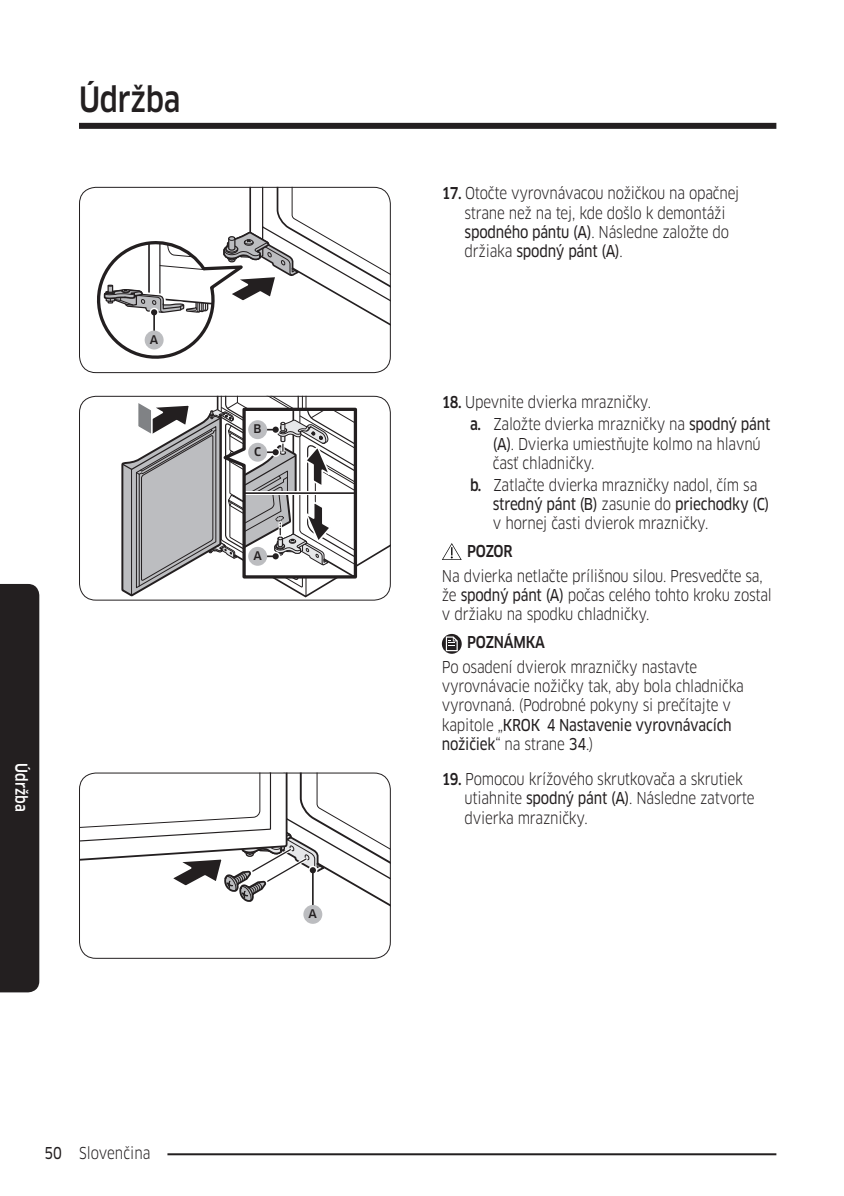
<style>
.page{position:relative;width:844px;height:1196px;background:#fff}
.page>*{position:absolute;margin:0;border:0;box-sizing:border-box;transform-origin:0 0}
.t1{font:500 34px "Samsung Clan Pro";letter-spacing:-.01em;color:#231f20;scale:.85 1}
.t2{font:16px/19.2px "Samsung Clan Pro";letter-spacing:-.015em;color:#231f20;scale:.85 1}
.DL_DT_Icon{font:500 16px "Samsung Clan Pro";letter-spacing:-.015em;color:#231f20;scale:.85 1}
.Sidebar{font:500 16px "Samsung Clan Pro";color:#fff;scale:.85 1}
.image{font:500 11.6px "Samsung Clan Pro";color:#231f20}
.s1{font-family:"Samsung Clan Pro News"}
.s2{font-weight:500}
</style>
<div class="page">
<div style="left:79px;top:123px;width:697px;height:6px;background:#231f20"></div>
<hr style="left:79px;top:1153px;width:697px;height:2px;background:#231f20">
<div style="left:62px;top:1141px;width:105px;height:20px;background:#fff"></div>
<div style="left:0;top:584px;width:39px;height:408px;background:#231f20"></div>
<svg style="left:97px;top:187px;width:294px;height:186px"></svg>
<div style="left:145px;top:330px;width:19px;height:19px;background:#bcbdc0;border-radius:50%"></div>
<div style="left:79px;top:187px;width:312px;height:186px;border:1px solid #231f20;border-radius:17px"></div>
<svg style="left:121px;top:396px;width:270px;height:202px"></svg>
<div style="left:248px;top:420px;width:19px;height:19px;background:#bcbdc0;border-radius:50%"></div>
<div style="left:79px;top:396px;width:312px;height:204px;border:1px solid #231f20;border-radius:17px"></div>
<svg style="left:442px;top:543px;width:20px;height:17px"></svg>
<svg style="left:442px;top:634px;width:20px;height:19px"></svg>
<svg style="left:446px;top:636px;width:12px;height:15px"></svg>
<svg style="left:79px;top:773px;width:312px;height:185px"></svg>
<div style="left:303px;top:904px;width:19px;height:19px;background:#bcbdc0;border-radius:50%"></div>
<div style="left:79px;top:772px;width:312px;height:186px;border:1px solid #231f20;border-radius:17px"></div>
<h1 class="t1" style="left:79px;top:79px;width:121px">Údržba</h1>
<p class="Sidebar" style="left:31px;top:763px;width:59px;rotate:90deg">Údržba</p>
<p class="image" style="left:150px;top:332px;width:10px">A</p>
<p class="image" style="left:254px;top:422px;width:10px">B</p>
<p class="image" style="left:254px;top:445px;width:9px">C</p>
<p class="image" style="left:253px;top:549px;width:10px">A</p>
<p class="image" style="left:309px;top:906px;width:10px">A</p>
<p class="t2" style="left:44px;top:1143px;width:126px"><span class="s1">50</span> Slovenčina</p>
<p class="t2" style="left:465px;top:184px;width:325px;text-indent:-23px"><span class="s2">17.</span> Otočte vyrovnávacou nožičkou na opačnej strane než na tej, kde došlo k demontáži <span class="s1">spodného pántu (A)</span>. Následne založte do držiaka <span class="s1">spodný pánt (A)</span>.</p>
<p class="t2" style="left:442px;top:393px;width:248px"><span class="s2">18.</span> Upevnite dvierka mrazničky.</p>
<p class="t2" style="left:493px;top:415px;width:328px;text-indent:-23px"><span class="s2">a.</span> Založte dvierka mrazničky na <span class="s1">spodný pánt (A)</span>. Dvierka umiestňujte kolmo na hlavnú časť chladničky.</p>
<p class="t2" style="left:493px;top:475px;width:327px;text-indent:-23px"><span class="s2">b.</span> Zatlačte dvierka mrazničky nadol, čím sa <span class="s1">stredný pánt (B)</span> zasunie do <span class="s1">priechodky (C) </span>v hornej časti dvierok mrazničky.</p>
<p class="DL_DT_Icon" style="left:467px;top:541px;width:55px">POZOR</p>
<p class="t2" style="left:442px;top:566px;width:390px">Na dvierka netlačte prílišnou silou. Presvedčte sa, že <span class="s1">spodný pánt (A)</span> počas celého tohto kroku zostal v držiaku na spodku chladničky.</p>
<p class="DL_DT_Icon" style="left:467px;top:632px;width:93px">POZNÁMKA</p>
<p class="t2" style="left:442px;top:657px;width:357px">Po osadení dvierok mrazničky nastavte vyrovnávacie nožičky tak, aby bola chladnička vyrovnaná. (Podrobné pokyny si prečítajte v kapitole „<span class="s1">KROK 4 Nastavenie vyrovnávacích nožičiek</span>“ na strane <span class="s1">34</span>.)</p>
<p class="t2" style="left:465px;top:769px;width:343px;text-indent:-23px"><span class="s2">19.</span> Pomocou krížového skrutkovača a skrutiek utiahnite <span class="s1">spodný pánt (A)</span>. Následne zatvorte dvierka mrazničky.</p>
</div>
